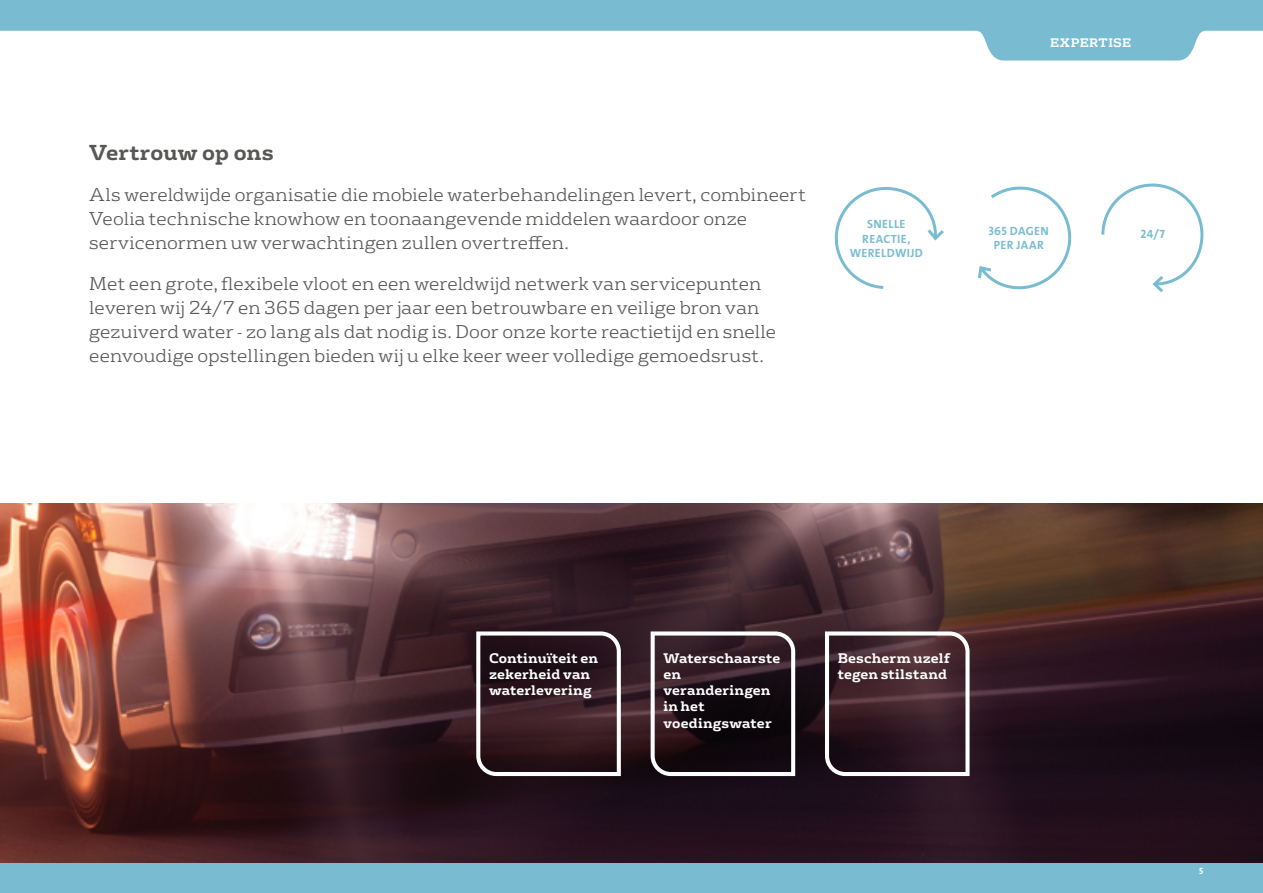
<style>
.page{position:relative;width:1263px;height:893px;background:#fff}
.page>*{position:absolute;margin:0;border:0;box-sizing:border-box;transform-origin:0 0}
.t1{font:700 21px "FS Rufus";color:#575756}
.t2{font:300 18px/24px "FS Rufus";letter-spacing:.005em;color:#575756}
.t3{font:700 13.5px/16.2px "FS Rufus";letter-spacing:.01em;color:#fff}
.t4{font:12px/14.4px "The Sans Veolia W7 Bld";letter-spacing:.03em;color:#79bcd2;text-align:center}
.t5{font:700 12px "FS Rufus";letter-spacing:.025em;color:#fff}
.t6{font:9px "The Sans Veolia W7 Bld";color:#fff}
</style>
<div class="page">
<img style="left:0;top:504px;width:1263px;height:359px">
<div style="left:0;top:863px;width:1263px;height:30px;background:#79bcd2"></div>
<svg style="left:0;top:0;width:1263px;height:61px;fill:#79bcd2"></svg>
<svg style="left:834px;top:187px;width:110px;height:102px"></svg>
<svg style="left:978px;top:186px;width:94px;height:104px"></svg>
<svg style="left:1101px;top:183px;width:103px;height:110px"></svg>
<svg style="left:649px;top:629px;width:148px;height:149px"></svg>
<svg style="left:823px;top:629px;width:148px;height:149px"></svg>
<svg style="left:474px;top:629px;width:149px;height:149px"></svg>
<p class="t1" style="left:89px;top:135px;width:186px">Vertrouw op ons</p>
<p class="t2" style="left:89px;top:181px;width:718px">Als wereldwijde organisatie die mobiele waterbehandelingen levert, combineert<br>Veolia technische knowhow en toonaangevende middelen waardoor onze servicenormen uw verwachtingen zullen overtreffen.</p>
<p class="t2" style="left:89px;top:270px;width:688px">Met een grote, flexibele vloot en een wereldwijd netwerk van servicepunten leveren wij 24/7 en 365 dagen per jaar een betrouwbare en veilige bron van gezuiverd water - zo lang als dat nodig is. Door onze korte reactietijd en snelle eenvoudige opstellingen bieden wij u elke keer weer volledige gemoedsrust.</p>
<p class="t5" style="left:1050px;top:33px;width:83px">EXPERTISE</p>
<p class="t4" style="left:850px;top:217px;width:75px">SNELLE<br>REACTIE,<br>WERELDWIJD</p>
<p class="t4" style="left:988px;top:223px;width:62px">365 DAGEN<br>PER JAAR</p>
<p class="t4" style="left:1140px;top:226px;width:26px">24/7</p>
<p class="t3" style="left:489px;top:649px;width:110px">Continuïteit en zekerheid van waterlevering</p>
<p class="t3" style="left:663px;top:649px;width:119px">Waterschaarste en veranderingen in het voedingswater</p>
<p class="t3" style="left:838px;top:649px;width:114px">Bescherm uzelf tegen stilstand</p>
<p class="t6" style="left:1199px;top:865px;width:6px">5</p>
</div>
